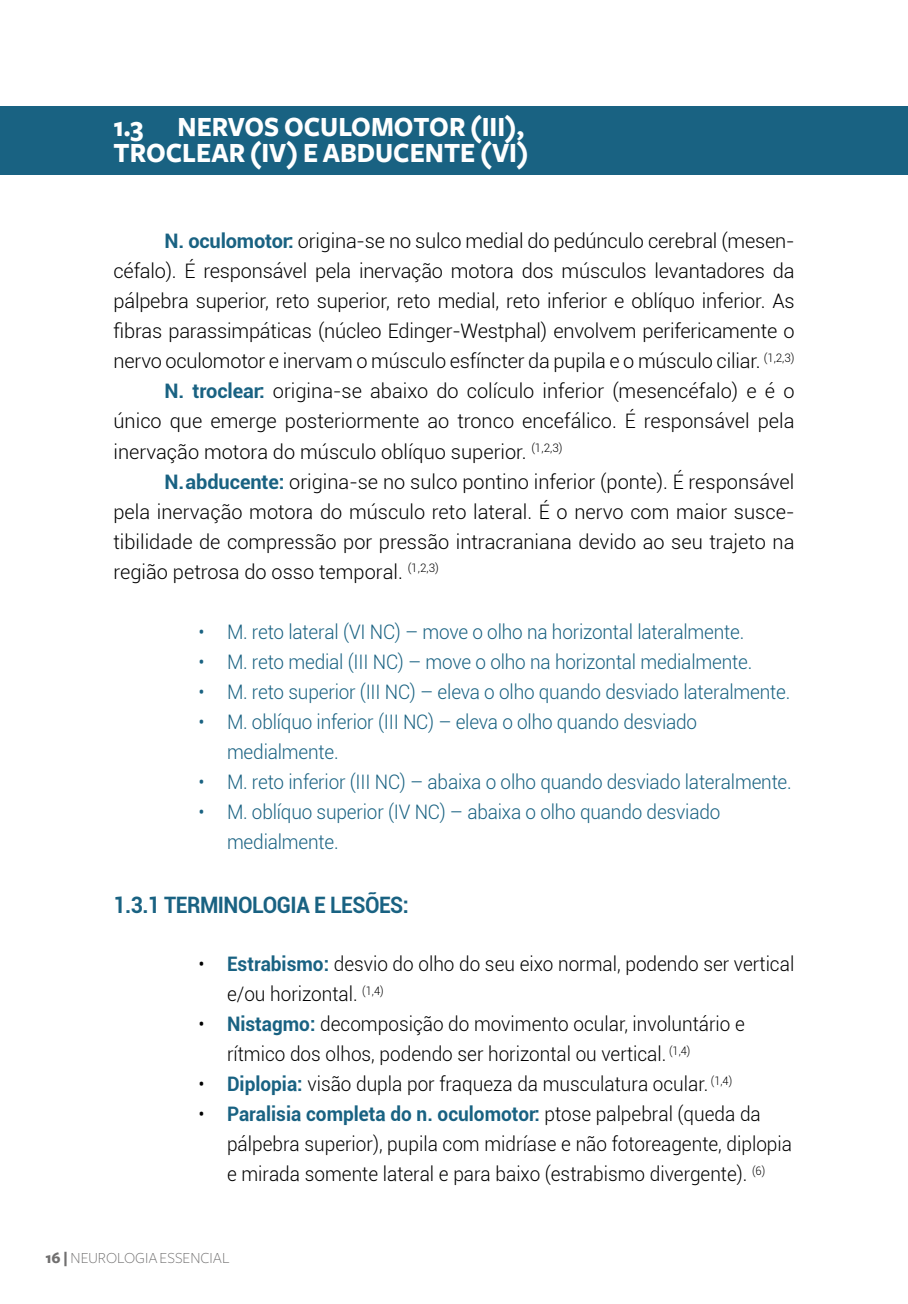
<style>
.page{position:relative;width:908px;height:1304px;background:#fff}
.page>*{position:absolute;margin:0;border:0;box-sizing:border-box;transform-origin:0 0}
.t1{font:700 28.8px/26px "Freight Sans";color:#fff;scale:.93 1}
.t2{font:700 22.6px "Roboto";letter-spacing:-.025em;color:#196282;scale:.93 1}
.t3{font:300 20px "Roboto";color:#000}
.t4{font:300 20px/30px "Roboto";color:#000;scale:.95 1}
.t5{font:300 20px/30px "Roboto";letter-spacing:-.01em;color:#196282;scale:.95 1}
.t6{font:300 16px "Freight Sans";color:#706f6f}
.s1{font-weight:700;color:#196282}
.s2{font-weight:700}
</style>
<div class="page">
<div style="left:0;top:106px;width:907px;height:68px;background:#196282"></div>
<h1 class="t1" style="left:113px;top:114px;width:447px">1.3 NERVOS OCULOMOTOR (III),<br>TROCLEAR (IV) E ABDUCENTE (VI)</h1>
<p class="t3" style="left:164px;top:228px;width:631px"><span class="s1">N. oculomotor:</span> origina-se no sulco medial do pedúnculo cerebral (mesen-</p>
<p class="t3" style="left:113px;top:258px;width:682px">céfalo). É responsável pela inervação motora dos músculos levantadores da</p>
<p class="t3" style="left:113px;top:288px;width:682px">pálpebra superior, reto superior, reto medial, reto inferior e oblíquo inferior. As</p>
<p class="t3" style="left:113px;top:318px;width:682px">fibras parassimpáticas (núcleo Edinger-Westphal) envolvem perifericamente o</p>
<p class="t3" style="left:113px;top:348px;width:682px">nervo oculomotor e inervam o músculo esfíncter da pupila e o músculo ciliar. <sup>(1,2,3)</sup></p>
<p class="t3" style="left:164px;top:378px;width:631px"><span class="s1">N. troclear:</span> origina-se abaixo do colículo inferior (mesencéfalo) e é o</p>
<p class="t3" style="left:113px;top:408px;width:682px">único que emerge posteriormente ao tronco encefálico. É responsável pela</p>
<p class="t3" style="left:113px;top:438px;width:450px">inervação motora do músculo oblíquo superior. <sup>(1,2,3)</sup></p>
<p class="t3" style="left:164px;top:468px;width:631px"><span class="s1">N.abducente:</span> origina-se no sulco pontino inferior (ponte). É responsável</p>
<p class="t3" style="left:113px;top:498px;width:682px">pela inervação motora do músculo reto lateral. É o nervo com maior susce-</p>
<p class="t3" style="left:113px;top:528px;width:682px">tibilidade de compressão por pressão intracraniana devido ao seu trajeto na</p>
<p class="t3" style="left:113px;top:558px;width:327px">região petrosa do osso temporal. <sup>(1,2,3)</sup></p>
<p class="t5" style="left:198px;top:616px;width:575px">• M. reto lateral (VI NC) – move o olho na horizontal lateralmente.</p>
<p class="t5" style="left:198px;top:646px;width:584px">• M. reto medial (III NC) – move o olho na horizontal medialmente.</p>
<p class="t5" style="left:198px;top:676px;width:624px">• M. reto superior (III NC) – eleva o olho quando desviado lateralmente.</p>
<p class="t5" style="left:227px;top:706px;width:496px;text-indent:-28px">• M. oblíquo inferior (III NC) – eleva o olho quando desviado medialmente.</p>
<p class="t5" style="left:198px;top:766px;width:625px">• M. reto inferior (III NC) – abaixa o olho quando desviado lateralmente.</p>
<p class="t5" style="left:227px;top:796px;width:520px;text-indent:-28px">• M. oblíquo superior (IV NC) – abaixa o olho quando desviado medialmente.</p>
<p class="t2" style="left:113px;top:889px;width:319px">1.3.1 TERMINOLOGIA E LESÕES:</p>
<p class="t4" style="left:227px;top:948px;width:598px;text-indent:-28px">• <span class="s1">Estrabismo:</span> desvio do olho do seu eixo normal, podendo ser vertical e/ou horizontal. <sup>(1,4)</sup></p>
<p class="t4" style="left:227px;top:1008px;width:546px;text-indent:-28px">• <span class="s1">Nistagmo:</span> decomposição do movimento ocular, involuntário e rítmico dos olhos, podendo ser horizontal ou vertical. <sup>(1,4)</sup></p>
<p class="t4" style="left:198px;top:1068px;width:563px">• <span class="s1">Diplopia:</span> visão dupla por fraqueza da musculatura ocular. <sup>(1,4)</sup></p>
<p class="t4" style="left:227px;top:1098px;width:596px;text-indent:-28px">• <span class="s1">Paralisia completa do n. oculomotor:</span> ptose palpebral (queda da pálpebra superior), pupila com midríase e não fotoreagente, diplopia e mirada somente lateral e para baixo (estrabismo divergente). <sup>(6)</sup></p>
<p class="t6" style="left:45px;top:1249px;width:186px"><span class="s2">16 |</span> NEUROLOGIA ESSENCIAL</p>
</div>
